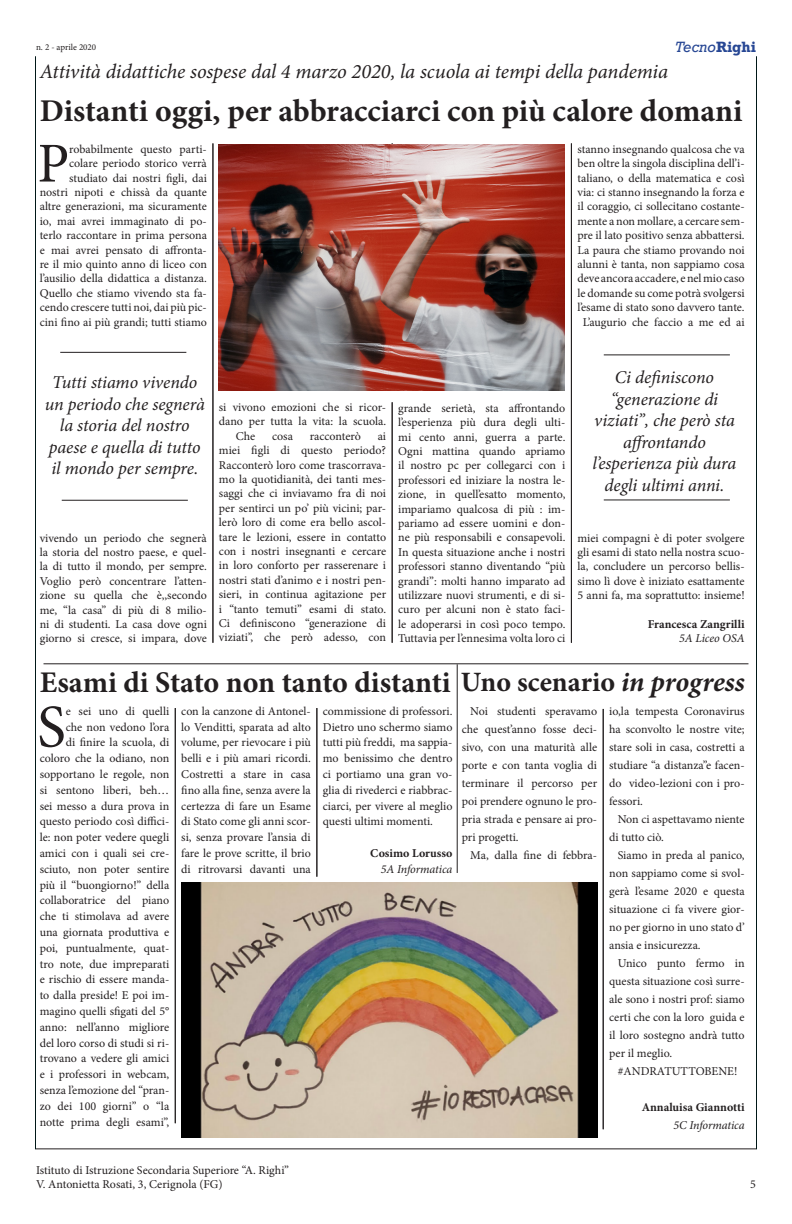
<style>
.page{position:relative;width:792px;height:1224px;background:#fff}
.page>*{position:absolute;margin:0;border:0;box-sizing:border-box;transform-origin:0 0}
.t1{font:60.6px "Minion Pro";color:#231f20}
.t2{font:56.3px "Minion Pro";color:#231f20}
.t3{font:700 31.7px "Minion Pro";color:#231f20}
.t4{font:700 30px "Minion Pro";letter-spacing:-.005em;color:#231f20}
.t5{font:italic 20.5px "Minion Pro";letter-spacing:-.005em;color:#231f20}
.t6{font:italic 18px/21.6px "Minion Pro";letter-spacing:-.005em;color:#231f20;text-align:center}
.t7{font:italic 14px "Rockwell";color:#274794}
.t8{font:12px/14.4px "Minion Pro";color:#231f20;text-align:justify}
.t9{font:700 12px "Minion Pro";color:#231f20}
.t10{font:italic 12px "Minion Pro";letter-spacing:-.005em;color:#231f20}
.t11{font:9px "Minion Pro";color:#231f20}
.s1{font-weight:700;font-style:normal}
.s2{font-size:28px}
.s3{font-style:italic;font-size:28px}
</style>
<div class="page">
<hr style="left:36px;top:1148px;width:720px;height:1px;background:#231f20">
<hr style="left:35px;top:56px;width:1px;height:1093px;background:#001717">
<hr style="left:756px;top:56px;width:1px;height:1093px;background:#001717">
<img style="left:218px;top:144px;width:346px;height:247px">
<hr style="left:212px;top:143px;width:1px;height:500px;background:#231f20">
<hr style="left:392px;top:402px;width:1px;height:241px;background:#231f20">
<hr style="left:571px;top:143px;width:1px;height:500px;background:#231f20">
<hr style="left:175px;top:708px;width:1px;height:415px;background:#231f20">
<hr style="left:316px;top:708px;width:1px;height:169px;background:#231f20">
<hr style="left:603px;top:709px;width:1px;height:420px;background:#231f20">
<img style="left:181px;top:882px;width:416px;height:256px">
<hr style="left:457px;top:664px;width:1px;height:209px;background:#231f20">
<hr style="left:60px;top:352px;width:126px;height:1px;background:#231f20">
<hr style="left:62px;top:500px;width:126px;height:1px;background:#231f20">
<hr style="left:604px;top:354px;width:126px;height:1px;background:#231f20">
<hr style="left:604px;top:499px;width:126px;height:1px;background:#231f20">
<hr style="left:44px;top:663px;width:704px;height:1px;background:#231f20">
<p class="t11" style="left:36px;top:41px;width:62px">n. 2 - aprile 2020</p>
<p class="t7" style="left:675px;top:38px;width:82px">Tecno<span class="s1">Righi</span></p>
<p class="t5" style="left:40px;top:58px;width:630px">Attività didattiche sospese dal 4 marzo 2020, la scuola ai tempi della pandemia</p>
<p class="t3" style="left:40px;top:89px;width:704px">Distanti oggi, per abbracciarci con più calore domani</p>
<p class="t2" style="left:37px;top:126px;width:33px">P</p>
<p class="t8" style="left:40px;top:142px;width:169px;text-align:right">robabilmente questo parti&shy;colare periodo storico verrà studiato dai nostri figli, dai nostri nipoti e chissà da quante altre generazioni, ma sicuramente io, mai avrei immaginato di po&shy;terlo raccontare in prima persona e mai avrei pensato di affronta&shy;re il mio quinto anno di liceo con l’ausilio della didattica a distanza.</p>
<p class="t8" style="left:40px;top:286px;width:169px">Quello che stiamo vivendo sta fa&shy;cendo crescere tutti noi, dai più pic&shy;cini fino ai più grandi; tutti stiamo</p>
<p class="t8" style="left:577px;top:142px;width:169px">stanno insegnando qualcosa che va ben oltre la singola disciplina dell’i&shy;taliano, o della matematica e così via: ci stanno insegnando la forza e il coraggio, ci sollecitano costante&shy;mente a non mollare, a cercare sem&shy;pre il lato positivo senza abbattersi.</p>
<p class="t8" style="left:577px;top:243px;width:169px">La paura che stiamo provando noi alunni è tanta, non sappiamo cosa deve ancora accadere, e nel mio caso le domande su come potrà svolgersi l’esame di stato sono davvero tante.</p>
<p class="t8" style="left:583px;top:315px;width:163px">L’augurio che faccio a me ed ai</p>
<p class="t6" style="left:45px;top:371px;width:162px">Tutti stiamo vivendo un periodo che segnerà la storia del nostro</p>
<p class="t6" style="left:49px;top:436px;width:153px;text-align:left">paese e quella di tutto il mondo per sempre.</p>
<p class="t8" style="left:40px;top:531px;width:169px">vivendo un periodo che segnerà la storia del nostro paese, e quel&shy;la di tutto il mondo, per sempre.</p>
<p class="t8" style="left:40px;top:574px;width:169px">Voglio però concentrare l’atten&shy;zione su quella che è,,secondo me, “la casa” di più di 8 milio&shy;ni di studenti. La casa dove ogni giorno si cresce, si impara, dove</p>
<p class="t8" style="left:219px;top:400px;width:169px">si vivono emozioni che si ricor&shy;dano per tutta la vita: la scuola.</p>
<p class="t8" style="left:236px;top:429px;width:21px">Che</p>
<p class="t8" style="left:272px;top:429px;width:22px">cosa</p>
<p class="t8" style="left:310px;top:429px;width:53px">racconterò</p>
<p class="t8" style="left:219px;top:429px;width:169px;text-align:right">ai<br>miei figli di questo periodo?</p>
<p class="t8" style="left:219px;top:458px;width:169px">Racconterò loro come trascorrava&shy;mo la quotidianità, dei tanti mes&shy;saggi che ci inviavamo fra di noi per sentirci un po’ più vicini; par&shy;lerò loro di come era bello ascol&shy;tare le lezioni, essere in contatto con i nostri insegnanti e cercare in loro conforto per rasserenare i nostri stati d’animo e i nostri pen&shy;sieri, in continua agitazione per i “tanto temuti” esami di stato.</p>
<p class="t8" style="left:219px;top:616px;width:169px">Ci definiscono “generazione di viziati’’, che però adesso, con</p>
<p class="t8" style="left:398px;top:401px;width:169px">grande serietà, sta affrontando l’esperienza più dura degli ulti&shy;mi cento anni, guerra a parte.</p>
<p class="t8" style="left:398px;top:444px;width:169px">Ogni mattina quando apriamo il nostro pc per collegarci con i professori ed iniziare la nostra le&shy;zione, in quell’esatto momento, impariamo qualcosa di più : im&shy;pariamo ad essere uomini e don&shy;ne più responsabili e consapevoli.</p>
<p class="t8" style="left:398px;top:545px;width:169px">In questa situazione anche i nostri professori stanno diventando “più grandi”: molti hanno imparato ad utilizzare nuovi strumenti, e di si&shy;curo per alcuni non è stato faci&shy;le adoperarsi in così poco tempo.<br>Tuttavia per l’ennesima volta loro ci</p>
<p class="t6" style="left:615px;top:366px;width:101px">Ci definiscono</p>
<p class="t6" style="left:611px;top:388px;width:109px">“generazione di</p>
<p class="t6" style="left:594px;top:410px;width:142px">viziati’’, che però sta</p>
<p class="t6" style="left:623px;top:431px;width:84px">affrontando</p>
<p class="t6" style="left:593px;top:453px;width:145px">l’esperienza più dura degli ultimi anni.</p>
<p class="t8" style="left:577px;top:531px;width:169px">miei compagni è di poter svolgere gli esami di stato nella nostra scuo&shy;la, concludere un percorso bellis&shy;simo lì dove è iniziato esattamente 5 anni fa, ma soprattutto: insieme!</p>
<p class="t9" style="left:648px;top:616px;width:98px">Francesca Zangrilli</p>
<p class="t10" style="left:679px;top:630px;width:67px">5A Liceo OSA</p>
<p class="t4" style="left:40px;top:662px;width:706px">Esami di Stato non tanto distanti <span class="s2">Uno scenario</span> <span class="s3">in progress</span></p>
<p class="t8" style="left:462px;top:702px;width:137px;line-height:18px;text-indent:9px">Noi studenti speravamo che quest’anno fosse deci&shy;sivo, con una maturità alle porte e con tanta voglia di terminare il percorso per poi prendere ognuno le pro&shy;pria strada e pensare ai pro&shy;pri progetti.</p>
<p class="t8" style="left:470px;top:848px;width:128px">Ma, dalla fine di febbra-</p>
<p class="t1" style="left:37px;top:687px;width:30px">S</p>
<p class="t8" style="left:40px;top:703px;width:131px;line-height:15.8px;text-align:right">e sei uno di quelli<br>che non vedono l’ora<br>di finire la scuola, di coloro che la odiano, non sopportano le regole, non si sentono liberi, beh… sei messo a dura prova in questo periodo così diffici&shy;le: non poter vedere quegli amici con i quali sei cre&shy;sciuto, non poter sentire più il “buongiorno!” della collaboratrice del piano che ti stimolava ad avere una giornata produttiva e poi, puntualmente, quat&shy;tro note, due impreparati e rischio di essere manda&shy;to dalla preside! E poi im&shy;magino quelli sfigati del 5° anno: nell’anno migliore del loro corso di studi si ri&shy;trovano a vedere gli amici e i professori in webcam, senza l’emozione del “pran&shy;zo dei 100 giorni” o “la notte prima degli esami”,</p>
<p class="t8" style="left:181px;top:703px;width:131px;line-height:15.8px">con la canzone di Antonel&shy;lo Venditti, sparata ad alto volume, per rievocare i più belli e i più amari ricordi.<br>Costretti a stare in casa fino alla fine, senza avere la certezza di fare un Esame di Stato come gli anni scor&shy;si, senza provare l’ansia di fare le prove scritte, il brio di ritrovarsi davanti una</p>
<p class="t8" style="left:323px;top:703px;width:131px;line-height:15.8px">commissione di professori.<br>Dietro uno schermo siamo tutti più freddi, ma sappia&shy;mo benissimo che dentro ci portiamo una gran vo&shy;glia di rivederci e riabbrac&shy;ciarci, per vivere al meglio questi ultimi momenti.</p>
<p class="t8" style="left:609px;top:702px;width:137px;line-height:18px">io,la tempesta Coronavirus ha sconvolto le nostre vite; stare soli in casa, costretti a studiare “a distanza”e facen&shy;do video-lezioni con i pro&shy;fessori.</p>
<p class="t8" style="left:609px;top:810px;width:137px;line-height:18px;text-indent:9px">Non ci aspettavamo niente di tutto ciò.</p>
<p class="t8" style="left:609px;top:846px;width:137px;line-height:18px;text-indent:9px">Siamo in preda al panico, non sappiamo come si svol&shy;gerà l’esame 2020 e questa situazione ci fa vivere gior&shy;no per giorno in uno stato d’ ansia e insicurezza.</p>
<p class="t8" style="left:609px;top:954px;width:137px;line-height:18px;text-indent:9px">Unico punto fermo in questa situazione così surre&shy;ale sono i nostri prof: siamo certi che con la loro guida e il loro sostegno andrà tutto per il meglio.</p>
<p class="t8" style="left:618px;top:1064px;width:121px">#ANDRATUTTOBENE!</p>
<p class="t9" style="left:642px;top:1099px;width:104px">Annaluisa Giannotti</p>
<p class="t10" style="left:673px;top:1117px;width:73px">5C Informatica</p>
<p class="t9" style="left:370px;top:845px;width:84px">Cosimo Lorusso</p>
<p class="t10" style="left:381px;top:861px;width:73px">5A Informatica</p>
<p class="t8" style="left:36px;top:1163px;width:255px">Istituto di Istruzione Secondaria Superiore “A. Righi”<br>V. Antonietta Rosati, 3, Cerignola (FG)</p>
<p class="t8" style="left:750px;top:1177px;width:7px">5</p>
</div>
